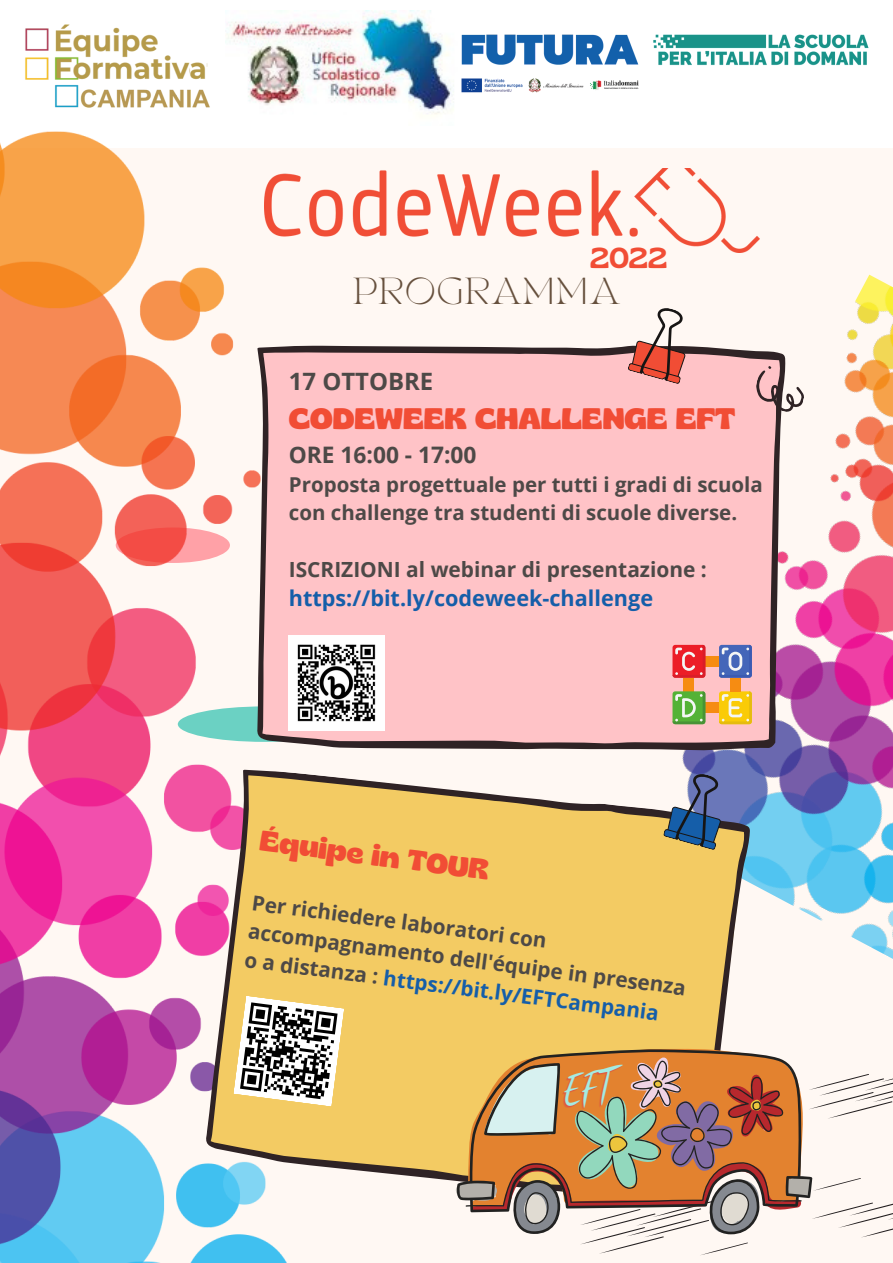
<style>
.page{position:relative;width:893px;height:1263px;background:#fff8f3}
.page>*{position:absolute;margin:0;border:0;box-sizing:border-box;transform-origin:0 0}
.t1{font:700 29.62px "Gliker";color:#f14d35}
.t2{font:28.95px "Gliker";color:#f14d35}
.t3{font:700 28.28px "Gliker";color:#f14d35}
.t4{font:26.33px "TANTWINKLE";color:#66503d}
.t5{font:700 23.92px "Open Sans";color:#4d4947}
.t6{font:700 22.73px "Open Sans";color:#4d4947}
.t7{font:700 21.6px "Open Sans";color:#155ea9}
.t8{font:700 20.85px "Open Sans";color:#4d4947}
.t9{font:700 20.7px/29.1px "Open Sans";color:#4d4947}
.t10{font:700 20.48px/28.1px "Open Sans";color:#4d4947}
.s1{color:#155ea9}
</style>
<div class="page">
<div style="left:0;top:0;width:893px;height:148px;background:#fff"></div>
<img style="left:25px;top:24px;width:185px;height:84px">
<img style="left:225px;top:11px;width:229px;height:104px">
<img style="left:352px;top:169px;width:407px;height:84px">
<img style="left:682px;top:275px;width:211px;height:684px">
<img style="left:0;top:131px;width:343px;height:1132px">
<div style="left:257px;top:346px;width:528px;height:404px;background:#ffc3c7"></div>
<svg style="left:752px;top:364px;width:57px;height:51px"></svg>
<svg style="left:204px;top:768px;width:547px;height:440px;background:#e9c779"></svg>
<div style="left:705px;top:702px;width:14px;height:11px;background:#f68c12"></div>
<div style="left:730px;top:678px;width:11px;height:13px;background:#f68c12"></div>
<div style="left:683px;top:678px;width:11px;height:13px;background:#f68c12"></div>
<div style="left:705px;top:656px;width:14px;height:11px;background:#f68c12"></div>
<svg style="left:719px;top:645px;width:33px;height:33px"></svg>
<svg style="left:719px;top:691px;width:33px;height:33px"></svg>
<svg style="left:672px;top:691px;width:33px;height:33px"></svg>
<svg style="left:672px;top:645px;width:33px;height:33px"></svg>
<svg style="left:456px;top:1049px;width:318px;height:8px;background:#be9352"></svg>
<svg style="left:627px;top:302px;width:71px;height:82px"></svg>
<svg style="left:663px;top:768px;width:70px;height:82px"></svg>
<img style="left:461px;top:34px;width:408px;height:59px">
<img style="left:289px;top:635px;width:95px;height:96px">
<svg style="left:233px;top:996px;width:111px;height:110px"></svg>
<svg style="left:455px;top:1057px;width:438px;height:198px"></svg>
<h2 class="t2" style="left:590px;top:240px;width:78px">2022</h2>
<p class="t4" style="left:353px;top:278px;width:270px">PROGRAMMA</p>
<p class="t5" style="left:289px;top:365px;width:146px">17 OTTOBRE</p>
<h1 class="t1" style="left:289px;top:399px;width:448px">CODEWEEK CHALLENGE EFT</h1>
<p class="t6" style="left:289px;top:439px;width:189px">ORE 16:00 - 17:00</p>
<p class="t10" style="left:289px;top:470px;width:475px">Proposta progettuale per tutti i gradi di scuola con challenge tra studenti di scuole diverse.</p>
<p class="t8" style="left:289px;top:555px;width:419px">ISCRIZIONI al webinar di presentazione :</p>
<p class="t7" style="left:289px;top:583px;width:366px">https://bit.ly/codeweek-challenge</p>
<h3 class="t3" style="left:262px;top:822px;width:232px;rotate:7deg">Équipe in TOUR</h3>
<p class="t9" style="left:253px;top:888px;width:443px;rotate:7deg">Per richiedere laboratori con accompagnamento dell'équipe in presenza o a distanza : <span class="s1">https://bit.ly/EFTCampania</span></p>
</div>
